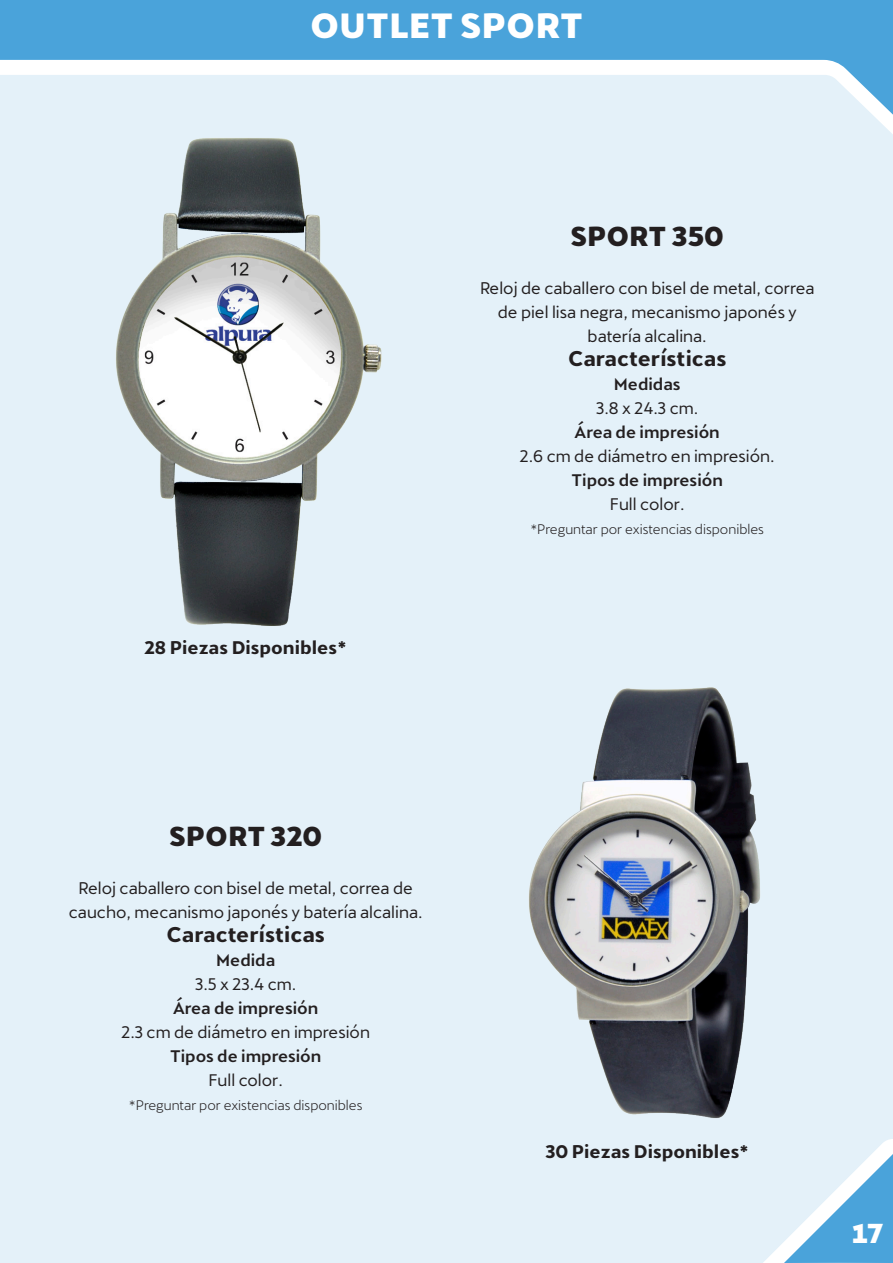
<style>
.page{position:relative;width:893px;height:1263px;background:#fff}
.page>*{position:absolute;margin:0;border:0;box-sizing:border-box;transform-origin:0 0}
.t1{font:800 34.5px "Cupra";color:#fff}
.Titulo{font:800 27px "Cupra";color:#231f20}
.t2{font:800 27px "Cupra";color:#fff}
.t3{font:700 21px "Cupra";color:#231f20}
.t4{font:700 18px "Cupra";color:#231f20}
.Texto{font:16.5px/24px "Cupra";color:#231f20;text-align:center}
.Titulo-2{font:16.5px/24px "Cupra";color:#231f20;text-align:center}
.Texto_Negritas{font:500 16.5px "Cupra";color:#231f20}
.Titulo-3{font:13.5px "Cupra";color:#231f20}
</style>
<div class="page">
<svg style="left:0;top:0;width:893px;height:75px;fill:#4aa3da"></svg>
<div style="left:0;top:75px;width:893px;height:1188px;background:#e4f1f9"></div>
<img style="left:100px;top:126px;width:295px;height:504px">
<img style="left:521px;top:678px;width:248px;height:456px">
<p class="t1" style="left:310px;top:6px;width:274px">OUTLET SPORT</p>
<p class="t4" style="left:144px;top:637px;width:204px">28 Piezas Disponibles*</p>
<p class="Titulo" style="left:570px;top:221px;width:155px">SPORT 350</p>
<p class="Texto" style="left:480px;top:273px;width:336px">Reloj de caballero con bisel de metal, correa de piel lisa negra, mecanismo japonés y batería alcalina.</p>
<p class="Texto_Negritas" style="left:614px;top:375px;width:68px">Medidas</p>
<p class="Texto" style="left:596px;top:393px;width:104px">3.8 x 24.3 cm.</p>
<p class="Texto_Negritas" style="left:575px;top:423px;width:147px">Área de impresión</p>
<p class="Texto" style="left:520px;top:441px;width:256px">2.6 cm de diámetro en impresión.</p>
<p class="Texto_Negritas" style="left:571px;top:471px;width:153px">Tipos de impresión</p>
<p class="Texto" style="left:610px;top:489px;width:76px">Full color.</p>
<p class="t3" style="left:568px;top:346px;width:160px">Características</p>
<p class="Titulo-3" style="left:530px;top:517px;width:235px">*Preguntar por existencias disponibles</p>
<p class="Titulo" style="left:169px;top:821px;width:155px">SPORT 320</p>
<p class="Titulo-2" style="left:69px;top:873px;width:355px">Reloj caballero con bisel de metal, correa de caucho, mecanismo japonés y batería alcalina.</p>
<p class="t3" style="left:167px;top:922px;width:160px">Características</p>
<p class="Texto_Negritas" style="left:216px;top:951px;width:61px">Medida</p>
<p class="Texto" style="left:195px;top:969px;width:103px">3.5 x 23.4 cm.</p>
<p class="Texto_Negritas" style="left:173px;top:999px;width:147px">Área de impresión</p>
<p class="Texto" style="left:121px;top:1017px;width:250px">2.3 cm de diámetro en impresión</p>
<p class="Texto_Negritas" style="left:170px;top:1047px;width:153px">Tipos de impresión</p>
<p class="Texto" style="left:208px;top:1065px;width:76px">Full color.</p>
<p class="Titulo-3" style="left:129px;top:1093px;width:235px">*Preguntar por existencias disponibles</p>
<p class="t4" style="left:545px;top:1141px;width:205px">30 Piezas Disponibles*</p>
<h2 class="t2" style="left:852px;top:1218px;width:33px">17</h2>
</div>
